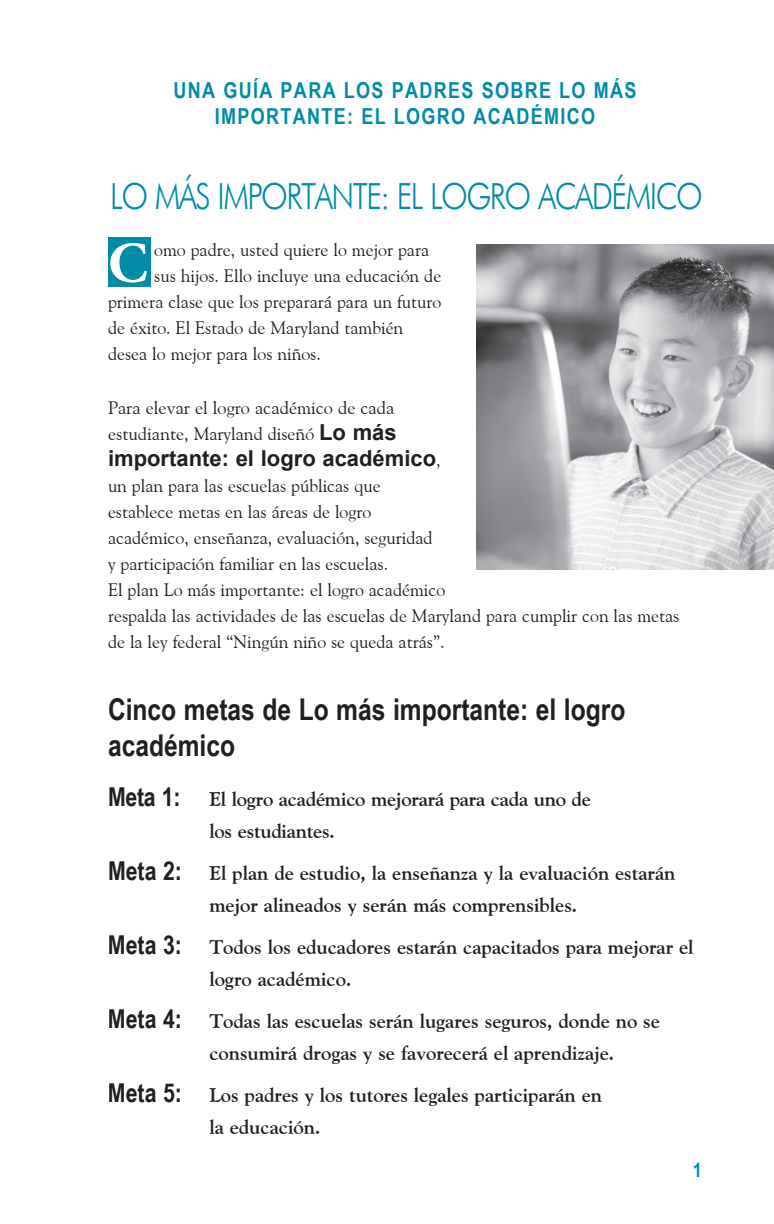
<style>
.page{position:relative;width:774px;height:1224px;background:#fff}
.page>*{position:absolute;margin:0;border:0;box-sizing:border-box;transform-origin:0 0}
.t1{font:700 57.2px "Adobe Garamond Pro";color:#fff}
.t2{font:300 36px "Futura BT";letter-spacing:-.05em;color:#008ba6;scale:.85 1}
.t3{font:700 30px/36px "Arial Narrow";color:#231f20}
.t4{font:700 22px/26.4px "Arial Narrow";letter-spacing:.06em;color:#008ba6;text-align:center}
.t5{font:700 22px "Arial";color:#231f20}
.t6{font:700 20px/32px "Goudy Old Style BT";color:#231f20}
.t7{font:700 20px "Arial Narrow";color:#008ba6}
.t8{font:18px/26px "Goudy Old Style BT";color:#231f20}
.s1{font-family:"Arial";font-weight:700;font-size:22px}
.s2{font-family:"Goudy Old Style BT";font-weight:400;font-size:18px}
.s3{font-family:"Arial Narrow";font-size:26px}
</style>
<div class="page">
<div style="left:108px;top:237px;width:42px;height:50px;background:#008ba6"></div>
<img style="left:477px;top:245px;width:297px;height:325px">
<p class="t4" style="left:174px;top:76px;width:465px">UNA GUÍA PARA LOS PADRES SOBRE LO MÁS<br>IMPORTANTE: EL LOGRO ACADÉMICO</p>
<h2 class="t2" style="left:110px;top:175px;width:699px">LO MÁS IMPORTANTE: EL LOGRO ACADÉMICO</h2>
<h1 class="t1" style="left:108px;top:230px;width:41px">C</h1>
<p class="t8" style="left:154px;top:236px;width:276px">omo padre, usted quiere lo mejor para</p>
<p class="t8" style="left:154px;top:262px;width:289px">sus hijos. Ello incluye una educación de</p>
<p class="t8" style="left:108px;top:288px;width:335px">primera clase que los preparará para un futuro</p>
<p class="t8" style="left:108px;top:314px;width:297px">de éxito. El Estado de Maryland también</p>
<p class="t8" style="left:108px;top:340px;width:214px">desea lo mejor para los niños.</p>
<p class="t8" style="left:108px;top:395px;width:290px">Para elevar el logro académico de cada estudiante, Maryland diseñó <span class="s1">Lo más</span></p>
<p class="t5" style="left:108px;top:444px;width:334px">importante: el logro académico<span class="s2">,</span></p>
<p class="t8" style="left:108px;top:473px;width:573px">un plan para las escuelas públicas que<br>establece metas en las áreas de logro<br>académico, enseñanza, evaluación, seguridad<br>y participación familiar en las escuelas.<br>El plan Lo más importante: el logro académico<br>respalda las actividades de las escuelas de Maryland para cumplir con las metas de la ley federal “Ningún niño se queda atrás”.</p>
<h3 class="t3" style="left:108px;top:690px;width:519px">Cinco metas de Lo más importante: el logro académico</h3>
<p class="t6" style="left:209px;top:782px;width:383px;text-indent:-101px"><span class="s3">Meta 1:</span> El logro académico mejorará para cada uno de los estudiantes.</p>
<p class="t6" style="left:108px;top:856px;width:569px;text-align:center"><span class="s3">Meta 2:</span> El plan de estudio, la enseñanza y la evaluación estarán mejor alineados y serán más comprensibles.</p>
<p class="t6" style="left:209px;top:930px;width:486px;text-indent:-101px"><span class="s3">Meta 3:</span> Todos los educadores estarán capacitados para mejorar el logro académico.</p>
<p class="t6" style="left:209px;top:1004px;width:452px;text-indent:-101px"><span class="s3">Meta 4:</span> Todas las escuelas serán lugares seguros, donde no se consumirá drogas y se favorecerá el aprendizaje.</p>
<p class="t6" style="left:209px;top:1078px;width:394px;text-indent:-101px"><span class="s3">Meta 5:</span> Los padres y los tutores legales participarán en la educación.</p>
<p class="t7" style="left:693px;top:1155px;width:11px">1</p>
</div>
